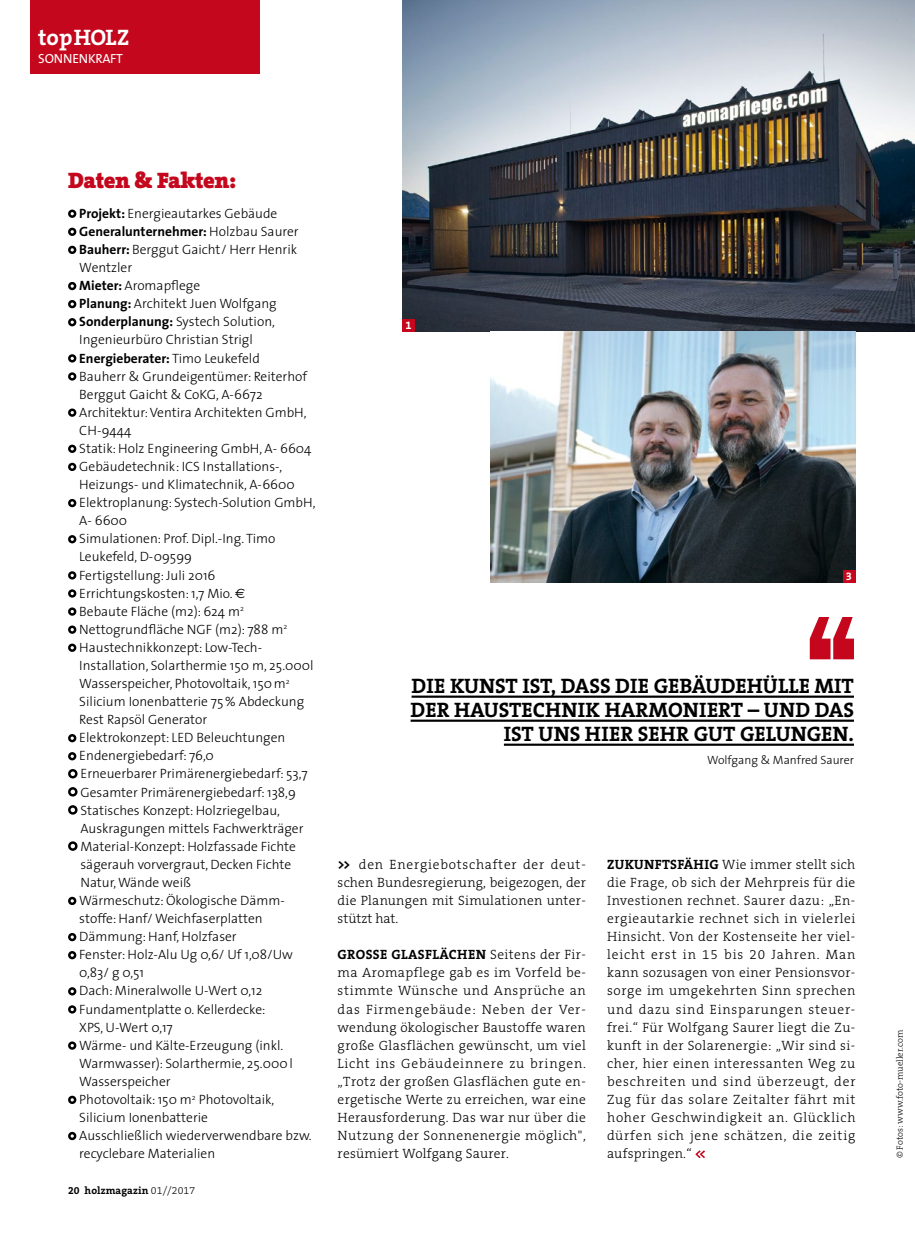
<style>
.page{position:relative;width:915px;height:1234px;background:#fff}
.page>*{position:absolute;margin:0;border:0;box-sizing:border-box;transform-origin:0 0}
.KASTEN_HEAD{font:900 22.5px "The Serif CE";letter-spacing:-.02em;color:#c4071c}
.t1{font:700 22.5px "The Serif CE";color:#fff}
.ZITAT{font:700 21px/24px "The Serif CE";color:#000;text-align:right}
.KASTEN_LAUF{font:300 13.5px/18px "The Sans";color:#000}
.ZWITI{font:300 13.5px/18px "The Serif CE";letter-spacing:.02em;color:#000;text-align:justify}
.KASTEN_LAUF-2{font:700 13.5px "The Sans";color:#000}
.LAUF{font:700 13.5px "The Serif CE";color:#000}
.t2{font:13.2px "The Sans";letter-spacing:-.02em;color:#fff}
.ZITAT_name{font:300 12px "The Sans";color:#000}
.BILD{font:700 11.25px "The Serif CE";color:#fff}
.t3{font:700 10.5px "The Serif CE";letter-spacing:.01em;color:#000}
.credit{font:300 9px "The Serif CE";color:#000}
.s1{font-weight:700}
.s2{font-weight:300}
.s3{font-family:"Euro Sans";font-weight:400}
</style>
<div class="page">
<img style="left:402px;top:0;width:512px;height:331px">
<div style="left:30px;top:0;width:229px;height:73px;background:#c4071c"></div>
<svg style="left:695px;top:1150px;width:9px;height:7px"></svg>
<div style="left:68px;top:209px;width:8px;height:9px;border:2px solid #000;border-radius:50%"></div>
<div style="left:68px;top:227px;width:8px;height:9px;border:2px solid #000;border-radius:50%"></div>
<div style="left:68px;top:246px;width:8px;height:8px;border:2px solid #000;border-radius:50%"></div>
<div style="left:68px;top:282px;width:8px;height:8px;border:2px solid #000;border-radius:50%"></div>
<div style="left:68px;top:300px;width:8px;height:8px;border:2px solid #000;border-radius:50%"></div>
<div style="left:68px;top:318px;width:8px;height:8px;border:2px solid #000;border-radius:50%"></div>
<div style="left:68px;top:354px;width:8px;height:8px;border:2px solid #000;border-radius:50%"></div>
<div style="left:68px;top:372px;width:8px;height:8px;border:2px solid #000;border-radius:50%"></div>
<div style="left:68px;top:408px;width:8px;height:8px;border:2px solid #000;border-radius:50%"></div>
<div style="left:68px;top:444px;width:8px;height:9px;border:2px solid #000;border-radius:50%"></div>
<div style="left:68px;top:462px;width:8px;height:9px;border:2px solid #000;border-radius:50%"></div>
<div style="left:68px;top:499px;width:8px;height:8px;border:2px solid #000;border-radius:50%"></div>
<div style="left:68px;top:535px;width:8px;height:8px;border:2px solid #000;border-radius:50%"></div>
<div style="left:68px;top:571px;width:8px;height:8px;border:2px solid #000;border-radius:50%"></div>
<div style="left:68px;top:589px;width:8px;height:8px;border:2px solid #000;border-radius:50%"></div>
<div style="left:68px;top:607px;width:8px;height:8px;border:2px solid #000;border-radius:50%"></div>
<div style="left:68px;top:625px;width:8px;height:8px;border:2px solid #000;border-radius:50%"></div>
<div style="left:68px;top:643px;width:8px;height:8px;border:2px solid #000;border-radius:50%"></div>
<div style="left:68px;top:733px;width:8px;height:9px;border:2px solid #000;border-radius:50%"></div>
<div style="left:68px;top:752px;width:8px;height:8px;border:2px solid #000;border-radius:50%"></div>
<div style="left:68px;top:768px;width:9px;height:10px;border:2px solid #000;border-radius:50%"></div>
<div style="left:68px;top:787px;width:9px;height:9px;border:2px solid #000;border-radius:50%"></div>
<div style="left:68px;top:805px;width:9px;height:9px;border:2px solid #000;border-radius:50%"></div>
<div style="left:68px;top:841px;width:9px;height:9px;border:2px solid #000;border-radius:50%"></div>
<div style="left:68px;top:896px;width:8px;height:8px;border:2px solid #000;border-radius:50%"></div>
<div style="left:68px;top:932px;width:8px;height:9px;border:2px solid #000;border-radius:50%"></div>
<div style="left:68px;top:950px;width:8px;height:9px;border:2px solid #000;border-radius:50%"></div>
<div style="left:68px;top:986px;width:8px;height:9px;border:2px solid #000;border-radius:50%"></div>
<div style="left:68px;top:1005px;width:8px;height:8px;border:2px solid #000;border-radius:50%"></div>
<div style="left:68px;top:1041px;width:8px;height:8px;border:2px solid #000;border-radius:50%"></div>
<div style="left:68px;top:1095px;width:8px;height:8px;border:2px solid #000;border-radius:50%"></div>
<div style="left:68px;top:1131px;width:8px;height:8px;border:2px solid #000;border-radius:50%"></div>
<div style="left:402px;top:319px;width:13px;height:12px;background:#c4071c"></div>
<svg style="left:809px;top:617px;width:44px;height:42px"></svg>
<hr style="left:411px;top:695px;width:442px;height:2px;background:#000">
<hr style="left:410px;top:719px;width:443px;height:2px;background:#000">
<hr style="left:503px;top:743px;width:350px;height:2px;background:#000">
<img style="left:490px;top:331px;width:365px;height:251px">
<div style="left:842px;top:570px;width:13px;height:12px;background:#c4071c"></div>
<p class="t1" style="left:38px;top:24px;width:92px">topHOLZ</p>
<p class="t2" style="left:38px;top:47px;width:86px">SONNENKRAFT</p>
<p class="KASTEN_HEAD" style="left:68px;top:167px;width:169px">Daten &amp; Fakten:</p>
<p class="KASTEN_LAUF" style="left:79px;top:204px;width:199px"><span class="s1">Projekt:</span> Energieautarkes Gebäude</p>
<p class="KASTEN_LAUF-2" style="left:79px;top:220px;width:221px">Generalunternehmer: <span class="s2">Holzbau Saurer</span></p>
<p class="KASTEN_LAUF" style="left:79px;top:240px;width:219px"><span class="s1">Bauherr:</span> Berggut Gaicht/ Herr Henrik<br>Wentzler</p>
<p class="KASTEN_LAUF" style="left:79px;top:276px;width:122px"><span class="s1">Mieter:</span> Aromapflege</p>
<p class="KASTEN_LAUF" style="left:79px;top:294px;width:199px"><span class="s1">Planung:</span> Architekt Juen Wolfgang</p>
<p class="KASTEN_LAUF" style="left:79px;top:312px;width:197px"><span class="s1">Sonderplanung:</span> Systech Solution,<br>Ingenieurbüro Christian Strigl</p>
<p class="KASTEN_LAUF-2" style="left:79px;top:346px;width:182px">Energieberater: <span class="s2">Timo Leukefeld</span></p>
<p class="KASTEN_LAUF" style="left:79px;top:366px;width:229px">Bauherr &amp; Grundeigentümer: Reiterhof<br>Berggut Gaicht &amp; CoKG, A-6672</p>
<p class="KASTEN_LAUF" style="left:79px;top:402px;width:229px">Architektur: Ventira Architekten GmbH,<br>CH-9444</p>
<p class="KASTEN_LAUF" style="left:79px;top:439px;width:233px">Statik: Holz Engineering GmbH, A- 6604</p>
<p class="KASTEN_LAUF" style="left:79px;top:457px;width:217px">Gebäudetechnik: ICS Installations-,<br>Heizungs- und Klimatechnik, A-6600</p>
<p class="KASTEN_LAUF" style="left:79px;top:493px;width:237px">Elektroplanung: Systech-Solution GmbH,<br>A- 6600</p>
<p class="KASTEN_LAUF" style="left:79px;top:529px;width:198px">Simulationen: Prof. Dipl.-Ing. Timo<br>Leukefeld, D-09599</p>
<p class="KASTEN_LAUF" style="left:79px;top:565px;width:138px">Fertigstellung: Juli 2016</p>
<p class="KASTEN_LAUF" style="left:79px;top:583px;width:167px">Errichtungskosten: 1,7 Mio. <span class="s3">€</span></p>
<p class="KASTEN_LAUF" style="left:79px;top:601px;width:166px">Bebaute Fläche (m2): 624 m<sup>2</sup></p>
<p class="KASTEN_LAUF" style="left:79px;top:619px;width:209px">Nettogrundfläche NGF (m2): 788 m<sup>2</sup></p>
<p class="KASTEN_LAUF" style="left:79px;top:637px;width:236px">Haustechnikkonzept: Low-Tech-Installation, Solarthermie 150 m, 25.000l Wasserspeicher, Photovoltaik, 150m<sup>2<br></sup>Silicium Ionenbatterie 75% Abdeckung Rest Rapsöl Generator</p>
<p class="KASTEN_LAUF" style="left:79px;top:728px;width:207px">Elektrokonzept: LED Beleuchtungen</p>
<p class="KASTEN_LAUF" style="left:79px;top:746px;width:136px">Endenergiebedarf: 76,0</p>
<p class="KASTEN_LAUF" style="left:80px;top:764px;width:228px">Erneuerbarer Primärenergiebedarf: 53,7</p>
<p class="KASTEN_LAUF" style="left:80px;top:782px;width:217px">Gesamter Primärenergiebedarf: 138,9</p>
<p class="KASTEN_LAUF" style="left:80px;top:800px;width:224px">Statisches Konzept: Holzriegelbau,<br>Auskragungen mittels Fachwerkträger</p>
<p class="KASTEN_LAUF" style="left:80px;top:836px;width:217px">Material-Konzept: Holzfassade Fichte sägerauh vorvergraut, Decken Fichte<br>Natur, Wände weiß</p>
<p class="KASTEN_LAUF" style="left:79px;top:890px;width:207px">Wärmeschutz: Ökologische Dämm&shy;stoffe: Hanf/ Weichfaserplatten</p>
<p class="KASTEN_LAUF" style="left:79px;top:927px;width:159px">Dämmung: Hanf, Holzfaser</p>
<p class="KASTEN_LAUF" style="left:79px;top:945px;width:215px">Fenster: Holz-Alu Ug 0,6/ Uf 1,08/Uw<br>0,83/ g 0,51</p>
<p class="KASTEN_LAUF" style="left:79px;top:981px;width:184px">Dach: Mineralwolle U-Wert 0,12</p>
<p class="KASTEN_LAUF" style="left:79px;top:999px;width:188px">Fundamentplatte o. Kellerdecke:<br>XPS, U-Wert 0,17</p>
<p class="KASTEN_LAUF" style="left:79px;top:1035px;width:215px">Wärme- und Kälte-Erzeugung (inkl.<br>Warmwasser): Solarthermie, 25.000l<br>Wasserspeicher</p>
<p class="KASTEN_LAUF" style="left:79px;top:1089px;width:196px">Photovoltaik: 150 m<sup>2</sup> Photovoltaik,<br>Silicium Ionenbatterie</p>
<p class="KASTEN_LAUF" style="left:79px;top:1125px;width:234px">Ausschließlich wiederverwendbare bzw. recyclebare Materialien</p>
<p class="t3" style="left:68px;top:1184px;width:129px">20 holzmagazin <span class="s2">01//2017</span></p>
<p class="BILD" style="left:405px;top:319px;width:8px">1</p>
<p class="BILD" style="left:845px;top:570px;width:8px">3</p>
<p class="ZITAT" style="left:410px;top:673px;width:445px">DIE KUNST IST, DASS DIE GEBÄUDEHÜLLE MIT<br>DER HAUSTECHNIK HARMONIERT – UND DAS<br>IST UNS HIER SEHR GUT GELUNGEN.</p>
<p class="ZITAT_name" style="left:707px;top:750px;width:148px">Wolfgang &amp; Manfred Saurer</p>
<p class="ZWITI" style="left:337px;top:855px;width:250px;text-indent:21px">den Energiebotschafter der deut&shy;schen Bundesregierung, beigezogen, der die Planungen mit Simulationen unter&shy;stützt hat.</p>
<p class="ZWITI" style="left:337px;top:946px;width:250px"><span class="s1">GROSSE GLASFLÄCHEN</span> Seitens der Fir&shy;ma Aromapflege gab es im Vorfeld be&shy;stimmte Wünsche und Ansprüche an das Firmengebäude: Neben der Ver&shy;wendung ökologischer Baustoffe waren große Glasflächen gewünscht, um viel Licht ins Gebäudeinnere zu bringen. „Trotz der großen Glasflächen gute en&shy;ergetische Werte zu erreichen, war eine Herausforderung. Das war nur über die Nutzung der Sonnenenergie möglich", resümiert Wolfgang Saurer.</p>
<p class="LAUF" style="left:337px;top:856px;width:14px">&gt;&gt;</p>
<p class="ZWITI" style="left:607px;top:855px;width:250px"><span class="s1">ZUKUNFTSFÄHIG</span> Wie immer stellt sich die Frage, ob sich der Mehrpreis für die Investionen rechnet. Saurer dazu: „En&shy;ergieautarkie rechnet sich in vielerlei Hinsicht. Von der Kostenseite her viel&shy;leicht erst in 15 bis 20 Jahren. Man kann sozusagen von einer Pensionsvor&shy;sorge im umgekehrten Sinn sprechen und dazu sind Einsparungen steuer&shy;frei.“ Für Wolfgang Saurer liegt die Zu&shy;kunft in der Solarenergie: „Wir sind si&shy;cher, hier einen interessanten Weg zu beschreiten und sind überzeugt, der Zug für das solare Zeitalter fährt mit hoher Geschwindigkeit an. Glücklich dürfen sich jene schätzen, die zeitig aufspringen.“</p>
<p class="credit" style="left:894px;top:1157px;width:130px;rotate:-90deg">© Fotos: www.foto-mueller.com</p>
</div>
